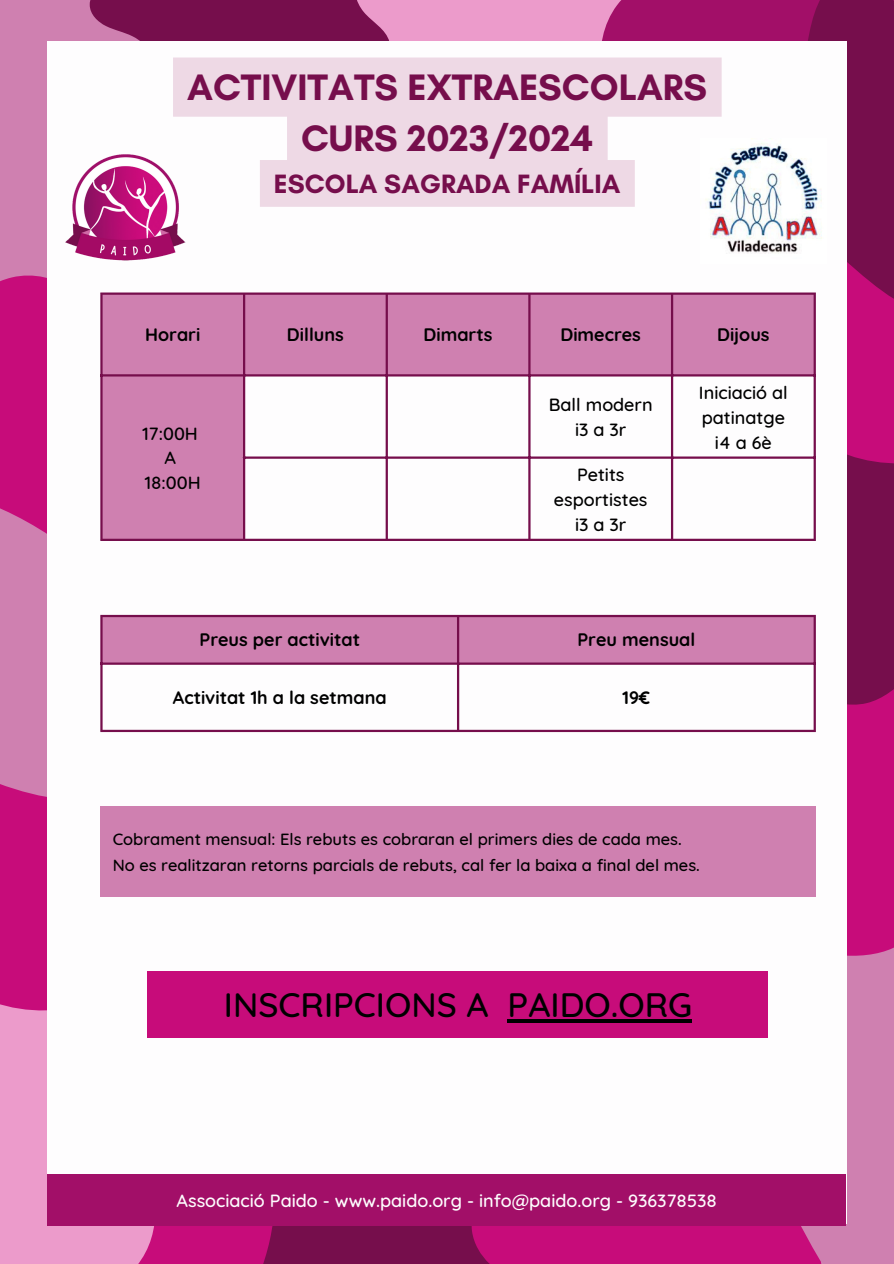
<style>
.page{position:relative;width:894px;height:1264px;background:#fff}
.page>*{position:absolute;margin:0;border:0;box-sizing:border-box;transform-origin:0 0}
.t1{font:700 37.5px "Glacial Indifference";color:#760e4c}
.t2{font:500 34.5px "Quicksand";color:#000}
.t3{font:700 27px "Glacial Indifference";color:#760e4c}
.t4{font:700 18px "Quicksand";color:#000}
.t5{font:500 18px/24.8px "Quicksand";color:#000}
.t6{font:500 18px "Quicksand";color:#fefdfe}
.t7{font:500 16.5px "Quicksand";color:#000}
</style>
<div class="page">
<div style="left:0;top:0;width:89px;height:272px;background:#cf80b0"></div>
<div style="left:89px;top:0;width:241px;height:41px;background:#760e4c"></div>
<div style="left:314px;top:1225px;width:155px;height:38px;background:#760e4c"></div>
<div style="left:469px;top:1225px;width:242px;height:38px;background:#c70c7a"></div>
<svg style="left:330px;top:0;width:268px;height:41px;background:#d884b6"></svg>
<svg style="left:711px;top:980px;width:182px;height:283px;background:#cd69a5"></svg>
<svg style="left:847px;top:707px;width:46px;height:273px;background:#c7177f"></svg>
<div style="left:847px;top:480px;width:46px;height:227px;background:#760e4c"></div>
<div style="left:0;top:272px;width:47px;height:117px;background:#c70c7a"></div>
<svg style="left:598px;top:0;width:63px;height:41px;background:#af2879"></svg>
<svg style="left:247px;top:1225px;width:67px;height:38px;background:#900d5b"></svg>
<svg style="left:0;top:1026px;width:247px;height:237px;background:#e47dba"></svg>
<svg style="left:847px;top:350px;width:46px;height:130px;background:#ba0c72"></svg>
<svg style="left:0;top:915px;width:47px;height:111px;background:#cc2286"></svg>
<svg style="left:661px;top:0;width:232px;height:350px;background:#8d115b"></svg>
<svg style="left:0;top:389px;width:47px;height:526px;background:#cb4795"></svg>
<div style="left:48px;top:41px;width:798px;height:1182px;background:#fefdfe"></div>
<img style="left:65px;top:154px;width:121px;height:107px">
<svg style="left:103px;top:295px;width:710px;height:243px"></svg>
<hr style="left:100px;top:295px;width:3px;height:243px;background:#760e4c">
<hr style="left:243px;top:295px;width:2px;height:243px;background:#760e4c">
<hr style="left:385px;top:295px;width:3px;height:243px;background:#760e4c">
<hr style="left:528px;top:295px;width:2px;height:243px;background:#760e4c">
<hr style="left:670px;top:295px;width:3px;height:243px;background:#760e4c">
<hr style="left:813px;top:295px;width:2px;height:243px;background:#760e4c">
<hr style="left:100px;top:292px;width:715px;height:3px;background:#760e4c">
<hr style="left:100px;top:374px;width:715px;height:2px;background:#760e4c">
<hr style="left:243px;top:456px;width:572px;height:3px;background:#760e4c">
<hr style="left:100px;top:538px;width:715px;height:3px;background:#760e4c">
<div style="left:103px;top:617px;width:710px;height:45px;background:#cf80b0"></div>
<hr style="left:100px;top:617px;width:3px;height:112px;background:#760e4c">
<hr style="left:457px;top:617px;width:2px;height:112px;background:#760e4c">
<hr style="left:813px;top:617px;width:2px;height:112px;background:#760e4c">
<hr style="left:100px;top:615px;width:715px;height:2px;background:#760e4c">
<hr style="left:100px;top:662px;width:715px;height:2px;background:#760e4c">
<hr style="left:100px;top:729px;width:715px;height:3px;background:#760e4c">
<div style="left:100px;top:807px;width:715px;height:90px;background:#cf80b0"></div>
<div style="left:147px;top:971px;width:620px;height:66px;background:#c70c7a"></div>
<hr style="left:507px;top:1019px;width:185px;height:3px;background:#000">
<div style="left:47px;top:1174px;width:798px;height:51px;background:#a20f68"></div>
<img style="left:709px;top:143px;width:113px;height:111px">
<svg style="left:173px;top:58px;width:548px;height:149px;fill:#eed9e5"></svg>
<p class="t1" style="left:187px;top:64px;width:521px">ACTIVITATS EXTRAESCOLARS</p>
<p class="t1" style="left:301px;top:116px;width:293px">CURS 2023/2024</p>
<p class="t3" style="left:274px;top:167px;width:348px">ESCOLA SAGRADA FAMÍLIA</p>
<p class="t4" style="left:145px;top:323px;width:57px">Horari</p>
<p class="t4" style="left:287px;top:323px;width:58px">Dilluns</p>
<p class="t4" style="left:423px;top:323px;width:70px">Dimarts</p>
<p class="t4" style="left:560px;top:323px;width:82px">Dimecres</p>
<p class="t4" style="left:717px;top:323px;width:54px">Dijous</p>
<p class="t5" style="left:143px;top:420px;width:57px">17:00H</p>
<p class="t5" style="left:164px;top:445px;width:13px">A</p>
<p class="t5" style="left:145px;top:470px;width:57px">18:00H</p>
<p class="t5" style="left:548px;top:392px;width:105px">Ball modern</p>
<p class="t5" style="left:575px;top:417px;width:53px">i3 a 3r</p>
<p class="t5" style="left:553px;top:462px;width:95px;text-align:center">Petits esportistes</p>
<p class="t5" style="left:575px;top:511px;width:53px">i3 a 3r</p>
<p class="t5" style="left:698px;top:380px;width:90px">Iniciació al patinatge</p>
<p class="t5" style="left:714px;top:429px;width:58px">i4 a 6è</p>
<p class="t4" style="left:199px;top:628px;width:162px">Preus per activitat</p>
<p class="t4" style="left:577px;top:628px;width:119px">Preu mensual</p>
<p class="t4" style="left:173px;top:686px;width:215px">Activitat 1h a la setmana</p>
<p class="t4" style="left:622px;top:686px;width:29px">19€</p>
<p class="t7" style="left:113px;top:828px;width:570px">Cobrament mensual: Els rebuts es cobraran el primers dies de cada mes.</p>
<p class="t7" style="left:113px;top:854px;width:588px">No es realitzaran retorns parcials de rebuts, cal fer la baixa a final del mes.</p>
<p class="t2" style="left:224px;top:982px;width:469px">INSCRIPCIONS A PAIDO.ORG</p>
<p class="t6" style="left:176px;top:1188px;width:542px">Associació Paido - www.paido.org - info@paido.org - 936378538</p>
</div>
